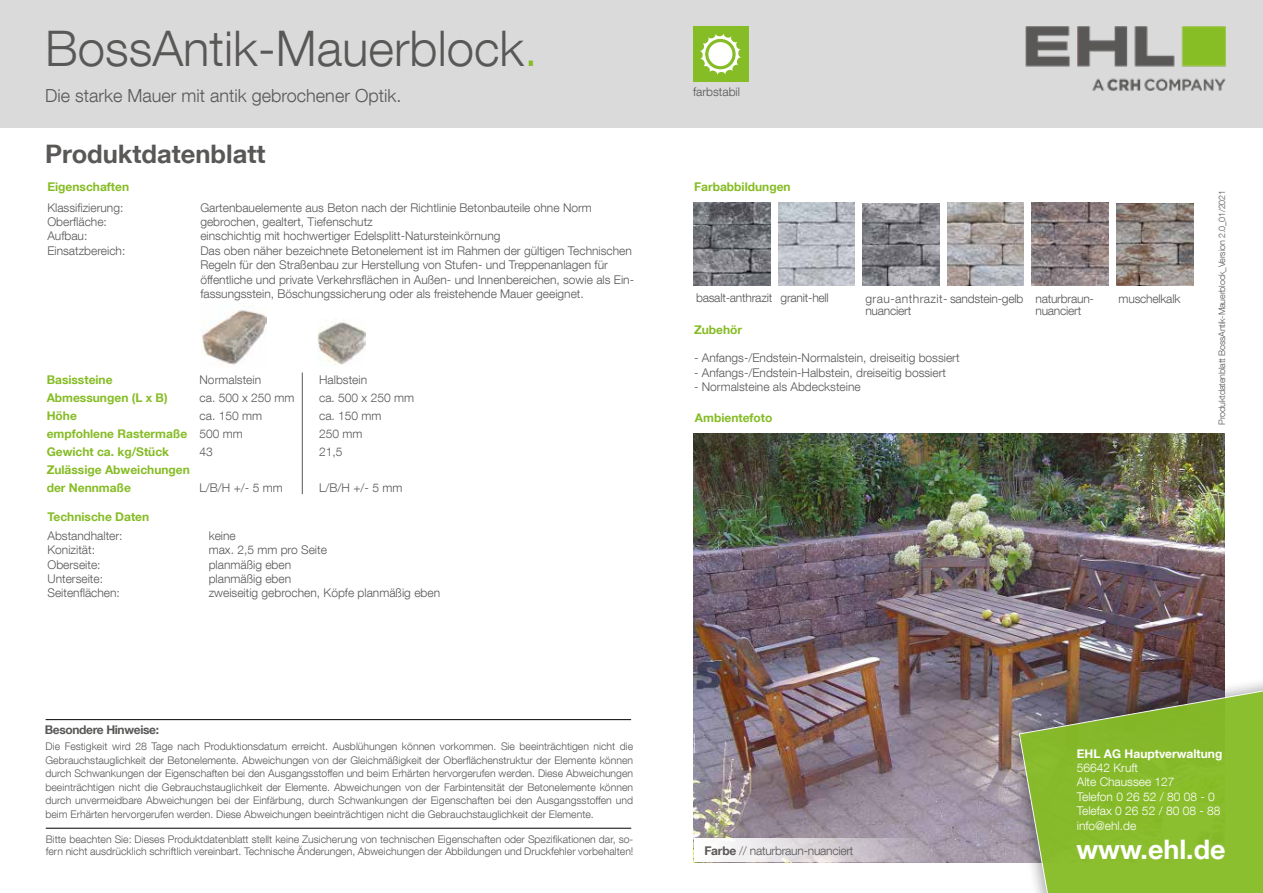
<style>
.page{position:relative;width:1263px;height:893px;background:#fff}
.page>*{position:absolute;margin:0;border:0;box-sizing:border-box;transform-origin:0 0}
.t1{font:300 49.05px "Helvetica Neue LT Com";color:#595857}
.t2{font:700 26.85px "Helvetica Neue LT Com";color:#fff}
.t3{font:700 25.5px "Helvetica Neue LT Com";color:#595857}
.t4{font:300 18px "Helvetica Neue LT Com";color:#595857}
.t5{font:300 12px/18px "Helvetica Neue LT Com";color:#595857}
.t6{font:700 12px/18px "Helvetica Neue LT Com";color:#86bc25}
.t7{font:300 12px/11.9px "Helvetica Neue LT Com";letter-spacing:-.02em;color:#595857}
.t8{font:300 12px/14.4px "Helvetica Neue LT Com";color:#fff}
.t9{font:700 12px "Helvetica Neue LT Com";color:#fff}
.t10{font:700 12px "Helvetica Neue LT Com";letter-spacing:-.03em;color:#595857}
.t11{font:300 10.5px/13.5px "Helvetica Neue LT Com";color:#595857;text-align:justify}
.t12{font:300 9px "Helvetica Neue LT Com";letter-spacing:-.02em;color:#595857}
.s1{color:#86bc25}
.s2{font-weight:700}
</style>
<div class="page">
<div style="left:0;top:0;width:1263px;height:128px;background:#dadada"></div>
<img style="left:694px;top:434px;width:531px;height:428px">
<div style="left:1003px;top:671px;width:260px;height:222px;background:#000;opacity:.35"></div>
<svg style="left:1018px;top:684px;width:245px;height:209px;background:#87af3c"></svg>
<svg style="left:694px;top:838px;width:241px;height:24px"></svg>
<img style="left:778px;top:203px;width:77px;height:82px">
<img style="left:694px;top:203px;width:76px;height:82px">
<img style="left:863px;top:203px;width:76px;height:82px">
<img style="left:947px;top:203px;width:77px;height:82px">
<img style="left:1032px;top:203px;width:76px;height:82px">
<img style="left:1116px;top:203px;width:77px;height:82px">
<hr style="left:302px;top:372px;width:1px;height:122px;background:#595857">
<hr style="left:46px;top:719px;width:585px;height:1px;background:#000">
<img style="left:1026px;top:26px;width:199px;height:65px">
<img style="left:202px;top:305px;width:65px;height:60px">
<img style="left:317px;top:322px;width:49px;height:43px">
<div style="left:693px;top:27px;width:55px;height:55px;background:#86bc25"></div>
<svg style="left:700px;top:33px;width:41px;height:42px"></svg>
<svg style="left:705px;top:39px;width:31px;height:30px"></svg>
<div style="left:708px;top:42px;width:24px;height:24px;background:#fff;border-radius:50%"></div>
<hr style="left:46px;top:828px;width:585px;height:1px;background:#000">
<h1 class="t1" style="left:45px;top:19px;width:494px">BossAntik-Mauerblock<span class="s1">.</span></h1>
<h3 class="t4" style="left:45px;top:85px;width:358px">Die starke Mauer mit antik gebrochener Optik.</h3>
<h3 class="t3" style="left:45px;top:138px;width:222px">Produktdatenblatt</h3>
<p class="t6" style="left:47px;top:177px;width:83px">Eigenschaften</p>
<p class="t5" style="left:47px;top:198px;width:77px">Klassifizierung:</p>
<p class="t5" style="left:200px;top:198px;width:393px">Gartenbauelemente aus Beton nach der Richtlinie Betonbauteile ohne Norm</p>
<p class="t5" style="left:47px;top:212px;width:61px">Oberfläche:</p>
<p class="t5" style="left:200px;top:212px;width:174px">gebrochen, gealtert, Tiefenschutz</p>
<p class="t5" style="left:47px;top:227px;width:42px">Aufbau:</p>
<p class="t5" style="left:200px;top:227px;width:302px">einschichtig mit hochwertiger Edelsplitt-Natursteinkörnung</p>
<p class="t5" style="left:47px;top:241px;width:80px">Einsatzbereich:</p>
<p class="t5" style="left:200px;top:243px;width:435px;line-height:14.4px">Das oben näher bezeichnete Betonelement ist im Rahmen der gültigen Technischen Regeln für den Straßenbau zur Herstellung von Stufen- und Treppenanlagen für öffentliche und private Verkehrsflächen in Außen- und Innenbereichen, sowie als Ein&shy;fassungsstein, Böschungssicherung oder als freistehende Mauer geeignet.</p>
<p class="t6" style="left:47px;top:370px;width:145px">Basissteine<br>Abmessungen (L x B)<br>Höhe<br>empfohlene Rastermaße<br>Gewicht ca. kg/Stück<br>Zulässige Abweichungen der Nennmaße</p>
<p class="t5" style="left:319px;top:370px;width:96px">Halbstein<br>ca. 500 x 250 mm ca. 150 mm<br>250 mm<br>21,5</p>
<p class="t5" style="left:200px;top:370px;width:96px">Normalstein<br>ca. 500 x 250 mm ca. 150 mm<br>500 mm<br>43</p>
<p class="t5" style="left:200px;top:478px;width:85px">L/B/H +/- 5 mm</p>
<p class="t5" style="left:319px;top:478px;width:85px">L/B/H +/- 5 mm</p>
<p class="t6" style="left:47px;top:507px;width:103px">Technische Daten</p>
<p class="t5" style="left:47px;top:526px;width:77px">Abstandhalter:</p>
<p class="t5" style="left:209px;top:526px;width:29px">keine</p>
<p class="t5" style="left:47px;top:541px;width:49px">Konizität:</p>
<p class="t5" style="left:209px;top:541px;width:120px">max. 2,5 mm pro Seite</p>
<p class="t5" style="left:47px;top:555px;width:55px">Oberseite:</p>
<p class="t5" style="left:209px;top:555px;width:84px">planmäßig eben</p>
<p class="t5" style="left:47px;top:570px;width:57px">Unterseite:</p>
<p class="t5" style="left:209px;top:570px;width:84px">planmäßig eben</p>
<p class="t5" style="left:47px;top:584px;width:74px">Seitenflächen:</p>
<p class="t5" style="left:209px;top:584px;width:233px">zweiseitig gebrochen, Köpfe planmäßig eben</p>
<p class="t10" style="left:45px;top:722px;width:116px">Besondere Hinweise:</p>
<p class="t11" style="left:45px;top:739px;width:589px">Die Festigkeit wird 28 Tage nach Produktionsdatum erreicht. Ausblühungen können vorkommen. Sie beeinträchtigen nicht die Gebrauchstauglichkeit der Betonelemente. Abweichungen von der Gleichmäßigkeit der Oberflächenstruktur der Elemente können durch Schwankungen der Eigenschaften bei den Ausgangsstoffen und beim Erhärten hervorgerufen werden. Diese Abweichungen beeinträchtigen nicht die Gebrauchstauglichkeit der Elemente. Abweichungen von der Farbintensität der Betonelemente können durch unvermeidbare Abweichungen bei der Einfärbung, durch Schwankungen der Eigenschaften bei den Ausgangsstoffen und beim Erhärten hervorgerufen werden. Diese Abweichungen beeinträchtigen nicht die Gebrauchstauglichkeit der Elemente.</p>
<p class="t11" style="left:46px;top:833px;width:589px;line-height:12px">Bitte beachten Sie: Dieses Produktdatenblatt stellt keine Zusicherung von technischen Eigenschaften oder Spezifikationen dar, so&shy;fern nicht ausdrücklich schriftlich vereinbart. Technische Änderungen, Abweichungen der Abbildungen und Druckfehler vorbehalten!</p>
<p class="t5" style="left:693px;top:83px;width:48px">farbstabil</p>
<p class="t6" style="left:694px;top:177px;width:98px">Farbabbildungen</p>
<p class="t7" style="left:696px;top:292px;width:134px">basalt-anthrazit granit-hell</p>
<p class="t7" style="left:865px;top:293px;width:230px">grau-anthrazit- sandstein-gelb naturbraun&shy;nuanciert</p>
<p class="t7" style="left:1035px;top:305px;width:47px">nuanciert</p>
<p class="t6" style="left:694px;top:320px;width:50px">Zubehör</p>
<p class="t5" style="left:694px;top:349px;width:267px">- Anfangs-/Endstein-Normalstein, dreiseitig bossiert</p>
<p class="t5" style="left:694px;top:363px;width:253px">- Anfangs-/Endstein-Halbstein, dreiseitig bossiert</p>
<p class="t5" style="left:694px;top:377px;width:168px">- Normalsteine als Abdecksteine</p>
<p class="t6" style="left:695px;top:408px;width:79px">Ambientefoto</p>
<p class="t7" style="left:1118px;top:292px;width:63px">muschelkalk</p>
<p class="t12" style="left:1216px;top:424px;width:236px;rotate:-90deg">Produktdatenblatt BossAntik-Mauerblock_Version 2.0_01/2021</p>
<p class="t9" style="left:1077px;top:746px;width:147px">EHL AG Hauptverwaltung</p>
<p class="t8" style="left:1077px;top:760px;width:145px">56642 Kruft<br>Alte Chaussee 127<br>Telefon 0 26 52 / 80 08 - 0<br>Telefax 0 26 52 / 80 08 - 88 info@ehl.de</p>
<p class="t7" style="left:704px;top:845px;width:151px"><span class="s2">Farbe</span> // naturbraun-nuanciert</p>
<h2 class="t2" style="left:1076px;top:832px;width:151px">www.ehl.de</h2>
</div>
